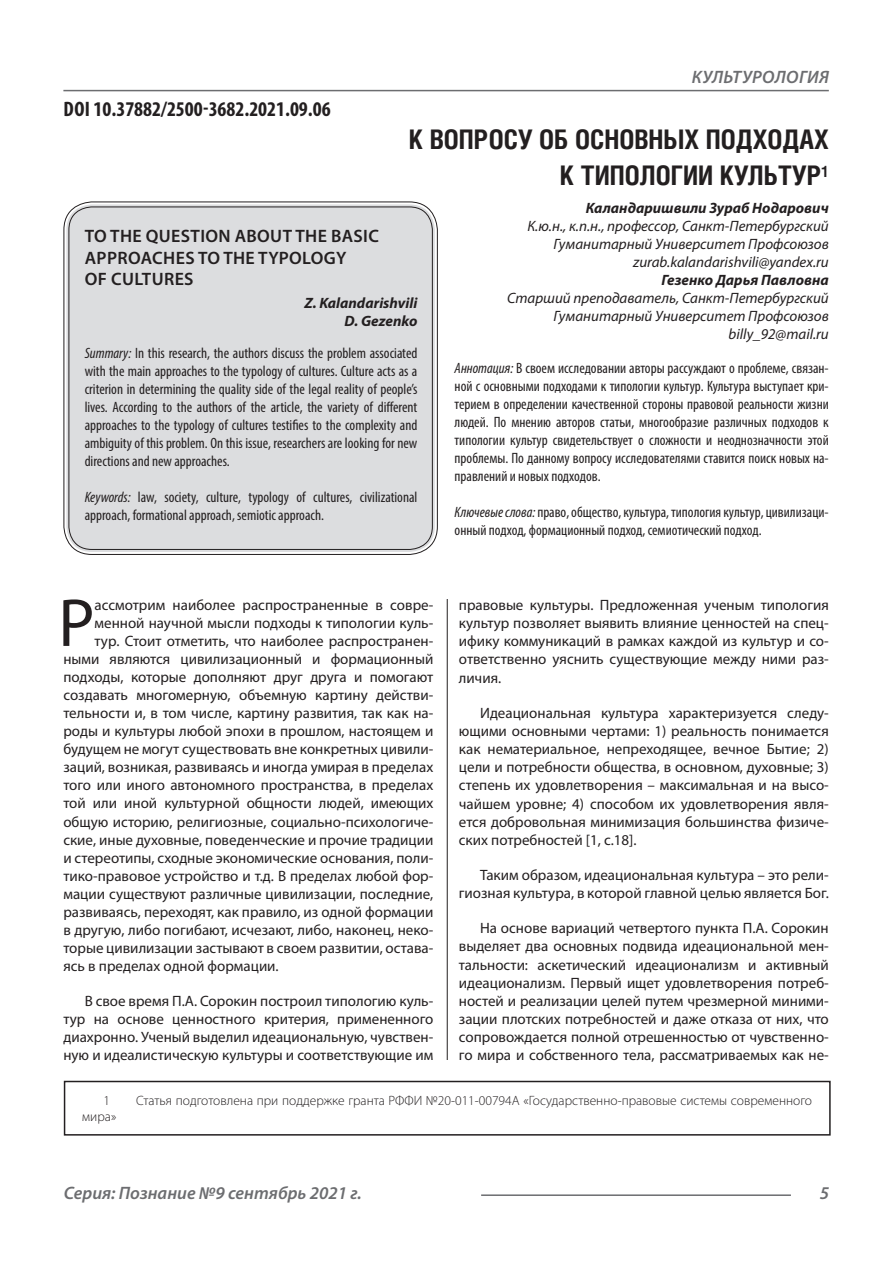
<style>
.page{position:relative;width:893px;height:1263px;background:#fff}
.page>*{position:absolute;margin:0;border:0;box-sizing:border-box;transform-origin:0 0}
.Статья_текст_первый{font:68.4px "Myriad Pro";color:#231f20}
.Статья_название{font:700 27px/36px "Helios Cond C";color:#231f20;text-align:right}
.ДОИ{font:700 condensed 21px "Myriad Pro";color:#231f20}
.Статья_название_англ{font:600 18px/21.6px "Myriad Pro";letter-spacing:.02em;color:#231f20}
.t1{font:italic 600 18px "Myriad Pro";color:#6c6d70}
.t2{font:italic 600 18px "Myriad Pro";letter-spacing:.02em;color:#6c6d70}
.Статья_текст{font:15px/18.1px "Myriad Pro";color:#231f20;text-align:justify}
.Статья_текст_первый-2{font:15px "Myriad Pro";color:#231f20}
.Статья_аннотация_тек{font:condensed 15px/18px "Myriad Pro";color:#231f20;text-align:justify}
.Статья_аннотация_анг{font:condensed 15px/18px "Myriad Pro";color:#231f20;text-align:justify}
.Статья_автор_инфо{font:italic 15px/18px "Myriad Pro";color:#231f20;text-align:right}
.Статья_автор_инфо-2{font:italic 700 15px "Myriad Pro";color:#231f20}
.Статья_автор_англ{font:italic 700 15px "Myriad Pro";color:#231f20}
.Сноска{font:300 13.5px "Myriad Pro";color:#231f20}
.s1{font-style:italic}
</style>
<div class="page">
<hr style="left:447px;top:128px;width:1px;height:1007px;background:#231f20">
<hr style="left:63px;top:90px;width:766px;height:1px;background:#6c6d70">
<hr style="left:481px;top:1194px;width:310px;height:2px;background:#6c6d70">
<div style="left:443px;top:1060px;width:15px;height:89px;background:#fff"></div>
<div style="left:443px;top:128px;width:10px;height:471px;background:#fff"></div>
<div style="left:66px;top:204px;width:369px;height:348px;background:#dcdddf;border-radius:26px"></div>
<div style="left:68px;top:206px;width:365px;height:344px;border:1px solid #231f20;border-radius:23px"></div>
<div style="left:64px;top:1081px;width:767px;height:54px;border:2px solid #231f20"></div>
<p class="ДОИ" style="left:64px;top:96px;width:269px">DOI 10.37882/2500-3682.2021.09.06</p>
<p class="t2" style="left:692px;top:66px;width:139px">КУЛЬТУРОЛОГИЯ</p>
<p class="Статья_название" style="left:409px;top:121px;width:422px">К ВОПРОСУ ОБ ОСНОВНЫХ ПОДХОДАХ<br>К ТИПОЛОГИИ КУЛЬТУР<sup>1</sup></p>
<p class="Статья_автор_инфо-2" style="left:586px;top:198px;width:245px">Каландаришвили Зураб Нодарович</p>
<p class="Статья_автор_инфо" style="left:527px;top:216px;width:303px">К.ю.н., к.п.н., профессор, Санкт-Петербургский<br>Гуманитарный Университет Профсоюзов</p>
<p class="Статья_автор_инфо" style="left:633px;top:252px;width:197px">zurab.kalandarishvili@yandex.ru</p>
<p class="Статья_автор_инфо-2" style="left:661px;top:270px;width:169px">Гезенко Дарья Павловна</p>
<p class="Статья_автор_инфо" style="left:507px;top:288px;width:323px">Старший преподаватель, Санкт-Петербургский<br>Гуманитарный Университет Профсоюзов</p>
<p class="Статья_автор_инфо" style="left:728px;top:324px;width:102px">billy_92@mail.ru</p>
<p class="Статья_аннотация_тек" style="left:455px;top:358px;width:376px"><span class="s1">Аннотация:</span> В своем исследовании авторы рассуждают о проблеме, связан&shy;ной с основными подходами к типологии культур. Культура выступает кри&shy;терием в определении качественной стороны правовой реальности жизни людей. По мнению авторов статьи, многообразие различных подходов к типологии культур свидетельствует о сложности и неоднозначности этой проблемы. По данному вопросу исследователями ставится поиск новых на&shy;правлений и новых подходов.</p>
<p class="Статья_аннотация_тек" style="left:455px;top:502px;width:376px"><span class="s1">Ключевые слова:</span> право, общество, культура, типология культур, цивилизаци&shy;онный подход, формационный подход, семиотический подход.</p>
<p class="Статья_название_англ" style="left:85px;top:225px;width:296px">TO THE QUESTION ABOUT THE BASIC<br>APPROACHES TO THE TYPOLOGY<br>OF CULTURES</p>
<p class="Статья_автор_англ" style="left:304px;top:293px;width:115px">Z. Kalandarishvili</p>
<p class="Статья_автор_англ" style="left:344px;top:311px;width:74px">D. Gezenko</p>
<p class="Статья_аннотация_анг" style="left:85px;top:344px;width:334px"><span class="s1">Summary:</span> In this research, the authors discuss the problem associated with the main approaches to the typology of cultures. Culture acts as a criterion in determining the quality side of the legal reality of people’s lives. According to the authors of the article, the variety of different approaches to the typology of cultures testifies to the complexity and ambiguity of this problem. On this issue, researchers are looking for new directions and new approaches.</p>
<p class="Статья_аннотация_анг" style="left:85px;top:488px;width:334px"><span class="s1">Keywords:</span> law, society, culture, typology of cultures, civilizational approach, formational approach, semiotic approach.</p>
<p class="Статья_текст_первый" style="left:58px;top:581px;width:38px">Р</p>
<p class="Статья_текст_первый-2" style="left:95px;top:596px;width:340px">ассмотрим наиболее распространенные в совре-</p>
<p class="Статья_текст_первый-2" style="left:95px;top:614px;width:340px">менной научной мысли подходы к типологии куль-</p>
<p class="Статья_текст_первый-2" style="left:95px;top:632px;width:340px">тур. Стоит отметить, что наиболее распространен-</p>
<p class="Статья_текст_первый-2" style="left:63px;top:650px;width:371px">ными являются цивилизационный и формационный</p>
<p class="Статья_текст_первый-2" style="left:63px;top:668px;width:371px">подходы, которые дополняют друг друга и помогают</p>
<p class="Статья_текст_первый-2" style="left:63px;top:686px;width:371px">создавать многомерную, объемную картину действи-</p>
<p class="Статья_текст_первый-2" style="left:63px;top:704px;width:371px">тельности и, в том числе, картину развития, так как на-</p>
<p class="Статья_текст_первый-2" style="left:63px;top:722px;width:371px">роды и культуры любой эпохи в прошлом, настоящем и</p>
<p class="Статья_текст_первый-2" style="left:63px;top:740px;width:371px">будущем не могут существовать вне конкретных цивили-</p>
<p class="Статья_текст_первый-2" style="left:63px;top:758px;width:371px">заций, возникая, развиваясь и иногда умирая в пределах</p>
<p class="Статья_текст_первый-2" style="left:63px;top:776px;width:371px">того или иного автономного пространства, в пределах</p>
<p class="Статья_текст_первый-2" style="left:63px;top:794px;width:371px">той или иной культурной общности людей, имеющих</p>
<p class="Статья_текст_первый-2" style="left:63px;top:812px;width:371px">общую историю, религиозные, социально-психологиче-</p>
<p class="Статья_текст_первый-2" style="left:63px;top:830px;width:371px">ские, иные духовные, поведенческие и прочие традиции</p>
<p class="Статья_текст_первый-2" style="left:63px;top:848px;width:371px">и стереотипы, сходные экономические основания, поли-</p>
<p class="Статья_текст_первый-2" style="left:63px;top:866px;width:371px">тико-правовое устройство и т.д. В пределах любой фор-</p>
<p class="Статья_текст_первый-2" style="left:63px;top:884px;width:371px">мации существуют различные цивилизации, последние,</p>
<p class="Статья_текст_первый-2" style="left:63px;top:902px;width:371px">развиваясь, переходят, как правило, из одной формации</p>
<p class="Статья_текст_первый-2" style="left:63px;top:921px;width:371px">в другую, либо погибают, исчезают, либо, наконец, неко-</p>
<p class="Статья_текст_первый-2" style="left:63px;top:939px;width:371px">торые цивилизации застывают в своем развитии, остава-</p>
<p class="Статья_текст_первый-2" style="left:63px;top:957px;width:217px">ясь в пределах одной формации.</p>
<p class="Статья_текст" style="left:63px;top:992px;width:371px;text-indent:21px">В свое время П.А. Сорокин построил типологию куль&shy;тур на основе ценностного критерия, примененного диахронно. Ученый выделил идеациональную, чувствен&shy;ную и идеалистическую культуры и соответствующие им</p>
<p class="Статья_текст" style="left:459px;top:596px;width:371px">правовые культуры. Предложенная ученым типология культур позволяет выявить влияние ценностей на спец&shy;ифику коммуникаций в рамках каждой из культур и со&shy;ответственно уяснить существующие между ними раз&shy;личия.</p>
<p class="Статья_текст" style="left:459px;top:703px;width:371px;text-indent:21px">Идеациональная культура характеризуется следу&shy;ющими основными чертами: 1) реальность понимается как нематериальное, непреходящее, вечное Бытие; 2) цели и потребности общества, в основном, духовные; 3) степень их удовлетворения – максимальная и на высо&shy;чайшем уровне; 4) способом их удовлетворения явля&shy;ется добровольная минимизация большинства физиче&shy;ских потребностей [1, с.18].</p>
<p class="Статья_текст" style="left:459px;top:866px;width:371px;text-align:right">Таким образом, идеациональная культура – это рели&shy;гиозная культура, в которой главной целью является Бог.</p>
<p class="Статья_текст" style="left:459px;top:919px;width:371px;text-indent:21px">На основе вариаций четвертого пункта П.А. Сорокин выделяет два основных подвида идеациональной мен&shy;тальности: аскетический идеационализм и активный идеационализм. Первый ищет удовлетворения потреб&shy;ностей и реализации целей путем чрезмерной миними&shy;зации плотских потребностей и даже отказа от них, что сопровождается полной отрешенностью от чувственно&shy;го мира и собственного тела, рассматриваемых как не-</p>
<p class="Сноска" style="left:104px;top:1092px;width:8px">1</p>
<p class="Сноска" style="left:136px;top:1092px;width:677px">Статья подготовлена при поддержке гранта РФФИ №20-011-00794А «Государственно-правовые системы современного</p>
<p class="Сноска" style="left:82px;top:1109px;width:36px">мира»</p>
<p class="t1" style="left:64px;top:1182px;width:299px">Серия: Познание №9 сентябрь 2021 г.</p>
<p class="t1" style="left:820px;top:1182px;width:11px">5</p>
</div>
